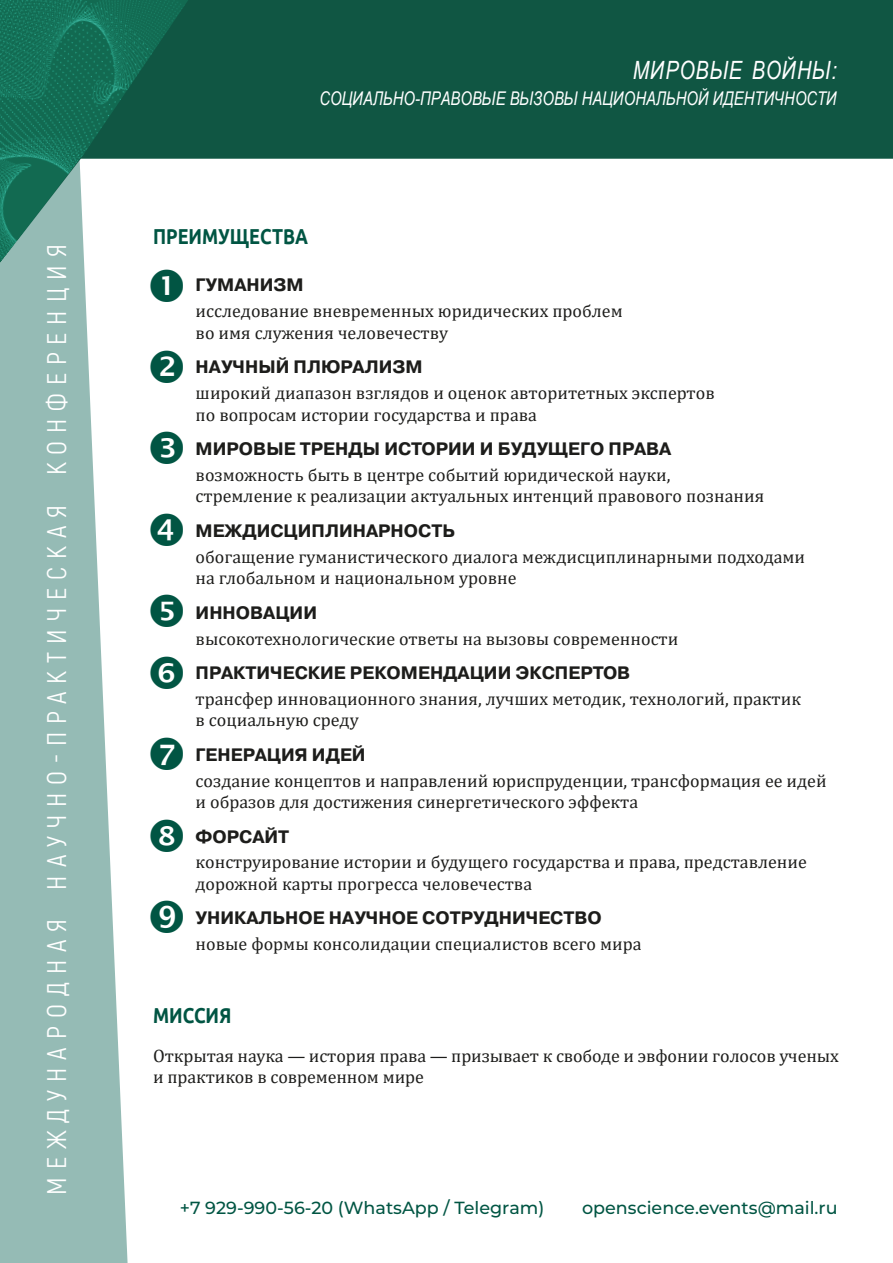
<style>
.page{position:relative;width:893px;height:1263px;background:#fff}
.page>*{position:absolute;margin:0;border:0;box-sizing:border-box;transform-origin:0 0}
.t1{font:27px "Akrobat";letter-spacing:.295em;color:#fff}
.t2{font:italic 25.2px "Arial Narrow";letter-spacing:.04em;color:#fff;scale:.95 1}
.t3{font:700 21.6px "Ubuntu";color:#015543;scale:.83 1}
.t4{font:italic 18.9px "Arial Narrow";letter-spacing:.005em;color:#fff;scale:.95 1}
.t5{font:18px/21.6px "Cambria";color:#1d1d1b}
.t6{font:700 18px "Pragmatica C";color:#1d1d1b}
.t7{font:500 17.55px "Montserrat";color:#015543}
</style>
<div class="page">
<svg style="left:0;top:263px;width:128px;height:1000px;background:#9cbfba"></svg>
<div style="left:289px;top:0;width:604px;height:159px;background:#105643"></div>
<img style="left:0;top:0;width:289px;height:263px">
<h1 class="t1" style="left:41px;top:1195px;width:952px;rotate:-90deg">МЕЖДУНАРОДНАЯ НАУЧНО-ПРАКТИЧЕСКАЯ КОНФЕРЕНЦИЯ</h1>
<h2 class="t2" style="left:633px;top:53px;width:216px">МИРОВЫЕ ВОЙНЫ:</h2>
<p class="t4" style="left:319px;top:85px;width:546px">СОЦИАЛЬНО-ПРАВОВЫЕ ВЫЗОВЫ НАЦИОНАЛЬНОЙ ИДЕНТИЧНОСТИ</p>
<p class="t3" style="left:153px;top:223px;width:188px">ПРЕИМУЩЕСТВА</p>
<p class="t6" style="left:196px;top:275px;width:110px">ГУМАНИЗМ</p>
<p class="t5" style="left:196px;top:300px;width:429px">исследование вневременных юридических проблем во имя служения человечеству</p>
<p class="t6" style="left:196px;top:357px;width:229px">НАУЧНЫЙ ПЛЮРАЛИЗМ</p>
<p class="t5" style="left:196px;top:382px;width:521px">широкий диапазон взглядов и оценок авторитетных экспертов по вопросам истории государства и права</p>
<p class="t6" style="left:196px;top:439px;width:477px">МИРОВЫЕ ТРЕНДЫ ИСТОРИИ И БУДУЩЕГО ПРАВА</p>
<p class="t5" style="left:196px;top:464px;width:570px">возможность быть в центре событий юридической науки, стремление к реализации актуальных интенций правового познания</p>
<p class="t6" style="left:196px;top:521px;width:261px">МЕЖДИСЦИПЛИНАРНОСТЬ</p>
<p class="t5" style="left:196px;top:546px;width:611px">обогащение гуманистического диалога междисциплинарными подходами на глобальном и национальном уровне</p>
<p class="t6" style="left:196px;top:602px;width:123px">ИННОВАЦИИ</p>
<p class="t5" style="left:196px;top:627px;width:484px">высокотехнологические ответы на вызовы современности</p>
<p class="t6" style="left:196px;top:663px;width:436px">ПРАКТИЧЕСКИЕ РЕКОМЕНДАЦИИ ЭКСПЕРТОВ</p>
<p class="t5" style="left:196px;top:688px;width:607px">трансфер инновационного знания, лучших методик, технологий, практик в социальную среду</p>
<p class="t6" style="left:196px;top:744px;width:172px">ГЕНЕРАЦИЯ ИДЕЙ</p>
<p class="t5" style="left:196px;top:769px;width:633px">создание концептов и направлений юриспруденции, трансформация ее идей и образов для достижения синергетического эффекта</p>
<p class="t6" style="left:196px;top:826px;width:95px">ФОРСАЙТ</p>
<p class="t5" style="left:196px;top:851px;width:613px">конструирование истории и будущего государства и права, представление дорожной карты прогресса человечества</p>
<p class="t6" style="left:196px;top:908px;width:408px">УНИКАЛЬНОЕ НАУЧНОЕ СОТРУДНИЧЕСТВО</p>
<p class="t5" style="left:196px;top:933px;width:447px">новые формы консолидации специалистов всего мира</p>
<p class="t3" style="left:153px;top:1002px;width:96px">МИССИЯ</p>
<p class="t5" style="left:153px;top:1045px;width:687px">Открытая наука — история права — призывает к свободе и эвфонии голосов ученых и практиков в современном мире</p>
<p class="t7" style="left:180px;top:1195px;width:366px">+7 929-990-56-20 (WhatsApp / Telegram)</p>
<p class="t7" style="left:582px;top:1195px;width:257px">openscience.events@mail.ru</p>
</div>
